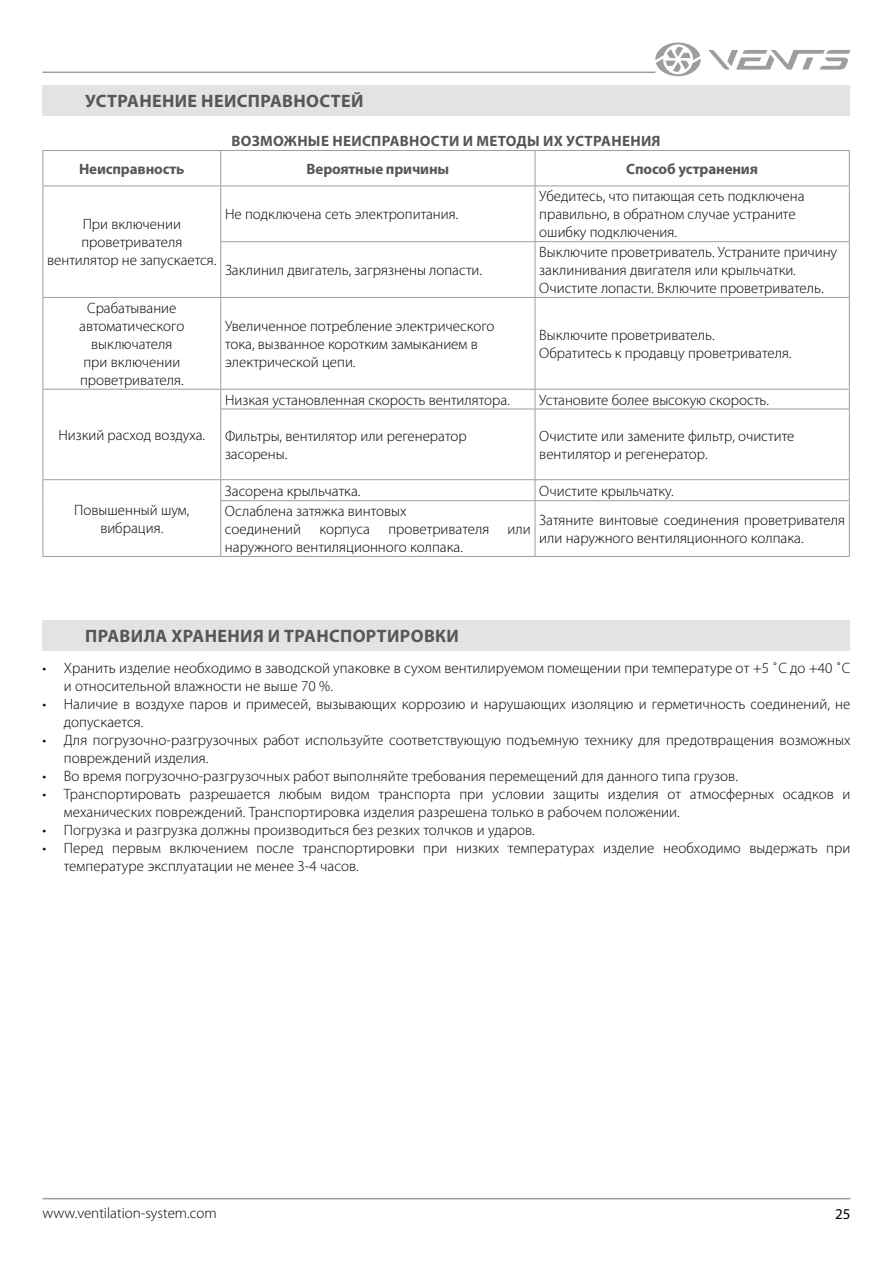
<style>
.page{position:relative;width:893px;height:1263px;background:#fff}
.page>*{position:absolute;margin:0;border:0;box-sizing:border-box;transform-origin:0 0}
.t1{font:700 18px "Myriad Pro";letter-spacing:.02em;color:#575756}
.t2{font:300 15px/18px "Myriad Pro";color:#000}
.t3{font:700 15px "Myriad Pro";letter-spacing:-.01em;color:#575756}
.t4{font:700 15px "Myriad Pro";letter-spacing:.02em;color:#575756}
.t5{font:15px "Myriad Pro";color:#000}
</style>
<div class="page">
<hr style="left:43px;top:1198px;width:807px;height:1px;background:#9d9d9c">
<hr style="left:43px;top:72px;width:612px;height:1px;background:#9d9d9c">
<svg style="left:708px;top:50px;width:142px;height:20px"></svg>
<svg style="left:655px;top:43px;width:46px;height:33px"></svg>
<div style="left:43px;top:620px;width:807px;height:31px;background:#e3e3e3"></div>
<hr style="left:43px;top:556px;width:178px;height:1px;background:#9d9d9c">
<hr style="left:43px;top:150px;width:178px;height:1px;background:#9d9d9c">
<hr style="left:43px;top:151px;width:1px;height:35px;background:#9d9d9c">
<hr style="left:221px;top:150px;width:314px;height:1px;background:#9d9d9c">
<hr style="left:220px;top:151px;width:1px;height:35px;background:#9d9d9c">
<hr style="left:535px;top:150px;width:315px;height:1px;background:#9d9d9c">
<hr style="left:535px;top:151px;width:1px;height:35px;background:#9d9d9c">
<hr style="left:849px;top:151px;width:1px;height:35px;background:#9d9d9c">
<hr style="left:43px;top:186px;width:178px;height:1px;background:#9d9d9c">
<hr style="left:43px;top:186px;width:1px;height:56px;background:#9d9d9c">
<hr style="left:43px;top:242px;width:1px;height:55px;background:#9d9d9c">
<hr style="left:221px;top:186px;width:314px;height:1px;background:#9d9d9c">
<hr style="left:220px;top:186px;width:1px;height:55px;background:#9d9d9c">
<hr style="left:535px;top:186px;width:315px;height:1px;background:#9d9d9c">
<hr style="left:535px;top:186px;width:1px;height:55px;background:#9d9d9c">
<hr style="left:849px;top:186px;width:1px;height:55px;background:#9d9d9c">
<hr style="left:220px;top:241px;width:315px;height:1px;background:#9d9d9c">
<hr style="left:220px;top:242px;width:1px;height:55px;background:#9d9d9c">
<hr style="left:535px;top:241px;width:315px;height:1px;background:#9d9d9c">
<hr style="left:535px;top:242px;width:1px;height:55px;background:#9d9d9c">
<hr style="left:849px;top:242px;width:1px;height:55px;background:#9d9d9c">
<hr style="left:43px;top:297px;width:178px;height:1px;background:#9d9d9c">
<hr style="left:43px;top:298px;width:1px;height:91px;background:#9d9d9c">
<hr style="left:221px;top:297px;width:314px;height:1px;background:#9d9d9c">
<hr style="left:220px;top:298px;width:1px;height:91px;background:#9d9d9c">
<hr style="left:535px;top:297px;width:315px;height:1px;background:#9d9d9c">
<hr style="left:535px;top:298px;width:1px;height:91px;background:#9d9d9c">
<hr style="left:849px;top:298px;width:1px;height:91px;background:#9d9d9c">
<hr style="left:43px;top:389px;width:178px;height:1px;background:#9d9d9c">
<svg style="left:43px;top:390px;width:1px;height:19px"></svg>
<hr style="left:43px;top:409px;width:1px;height:70px;background:#9d9d9c">
<hr style="left:221px;top:389px;width:314px;height:1px;background:#9d9d9c">
<svg style="left:220px;top:390px;width:1px;height:19px"></svg>
<hr style="left:535px;top:389px;width:315px;height:1px;background:#9d9d9c">
<svg style="left:535px;top:390px;width:1px;height:19px"></svg>
<svg style="left:849px;top:390px;width:1px;height:19px"></svg>
<hr style="left:220px;top:409px;width:315px;height:1px;background:#9d9d9c">
<hr style="left:220px;top:409px;width:1px;height:70px;background:#9d9d9c">
<hr style="left:535px;top:409px;width:315px;height:1px;background:#9d9d9c">
<hr style="left:535px;top:409px;width:1px;height:70px;background:#9d9d9c">
<hr style="left:849px;top:409px;width:1px;height:70px;background:#9d9d9c">
<hr style="left:43px;top:479px;width:178px;height:1px;background:#9d9d9c">
<svg style="left:43px;top:480px;width:1px;height:21px"></svg>
<hr style="left:43px;top:501px;width:1px;height:55px;background:#9d9d9c">
<hr style="left:221px;top:479px;width:314px;height:1px;background:#9d9d9c">
<svg style="left:220px;top:480px;width:1px;height:20px"></svg>
<hr style="left:535px;top:479px;width:315px;height:1px;background:#9d9d9c">
<svg style="left:535px;top:480px;width:1px;height:20px"></svg>
<svg style="left:849px;top:480px;width:1px;height:20px"></svg>
<hr style="left:220px;top:500px;width:315px;height:1px;background:#9d9d9c">
<hr style="left:220px;top:501px;width:1px;height:55px;background:#9d9d9c">
<hr style="left:535px;top:500px;width:315px;height:1px;background:#9d9d9c">
<hr style="left:535px;top:501px;width:1px;height:55px;background:#9d9d9c">
<hr style="left:849px;top:501px;width:1px;height:55px;background:#9d9d9c">
<hr style="left:221px;top:556px;width:314px;height:1px;background:#9d9d9c">
<hr style="left:535px;top:556px;width:315px;height:1px;background:#9d9d9c">
<div style="left:43px;top:85px;width:807px;height:31px;background:#e3e3e3"></div>
<p class="t1" style="left:85px;top:89px;width:280px">УСТРАНЕНИЕ НЕИСПРАВНОСТЕЙ</p>
<p class="t4" style="left:232px;top:131px;width:431px">ВОЗМОЖНЫЕ НЕИСПРАВНОСТИ И МЕТОДЫ ИХ УСТРАНЕНИЯ</p>
<p class="t3" style="left:79px;top:159px;width:107px">Неисправность</p>
<p class="t3" style="left:307px;top:159px;width:144px">Вероятные причины</p>
<p class="t3" style="left:626px;top:159px;width:133px">Способ устранения</p>
<p class="t2" style="left:47px;top:216px;width:171px;text-align:center">При включении проветривателя вентилятор не запускается.</p>
<p class="t2" style="left:79px;top:299px;width:107px;text-align:center">Срабатывание автоматического выключателя при включении проветривателя.</p>
<p class="t2" style="left:58px;top:426px;width:148px">Низкий расход воздуха.</p>
<p class="t2" style="left:225px;top:206px;width:235px">Не подключена сеть электропитания.</p>
<p class="t2" style="left:225px;top:261px;width:259px">Заклинил двигатель, загрязнены лопасти.</p>
<p class="t2" style="left:539px;top:188px;width:267px">Убедитесь, что питающая сеть подключена правильно, в обратном случае устраните ошибку подключения.</p>
<p class="t2" style="left:539px;top:243px;width:299px">Выключите проветриватель. Устраните причину заклинивания двигателя или крыльчатки.<br>Очистите лопасти. Включите проветриватель.</p>
<p class="t2" style="left:225px;top:317px;width:271px">Увеличенное потребление электрического тока, вызванное коротким замыканием в электрической цепи.</p>
<p class="t2" style="left:539px;top:326px;width:254px">Выключите проветриватель.<br>Обратитесь к продавцу проветривателя.</p>
<p class="t2" style="left:225px;top:391px;width:286px">Низкая установленная скорость вентилятора.</p>
<p class="t2" style="left:539px;top:391px;width:231px">Установите более высокую скорость.</p>
<p class="t2" style="left:225px;top:427px;width:243px">Фильтры, вентилятор или регенератор засорены.</p>
<p class="t2" style="left:539px;top:427px;width:257px">Очистите или замените фильтр, очистите вентилятор и регенератор.</p>
<p class="t2" style="left:74px;top:501px;width:117px;text-align:center">Повышенный шум, вибрация.</p>
<p class="t2" style="left:225px;top:482px;width:137px">Засорена крыльчатка.</p>
<p class="t2" style="left:539px;top:482px;width:136px">Очистите крыльчатку.</p>
<p class="t2" style="left:225px;top:502px;width:307px">Ослаблена затяжка винтовых<br>соединений корпуса проветривателя или наружного вентиляционного колпака.</p>
<p class="t2" style="left:539px;top:511px;width:307px">Затяните винтовые соединения проветривателя или наружного вентиляционного колпака.</p>
<p class="t1" style="left:85px;top:624px;width:375px">ПРАВИЛА ХРАНЕНИЯ И ТРАНСПОРТИРОВКИ</p>
<p class="t2" style="left:64px;top:659px;width:788px;text-indent:-21px">• Хранить изделие необходимо в заводской упаковке в сухом вентилируемом помещении при температуре от +5 ˚C до +40 ˚C и относительной влажности не выше 70 %.</p>
<p class="t2" style="left:64px;top:695px;width:788px;text-indent:-21px">• Наличие в воздухе паров и примесей, вызывающих коррозию и нарушающих изоляцию и герметичность соединений, не допускается.</p>
<p class="t2" style="left:64px;top:731px;width:788px;text-indent:-21px">• Для погрузочно-разгрузочных работ используйте соответствующую подъемную технику для предотвращения возможных повреждений изделия.</p>
<p class="t2" style="left:43px;top:767px;width:697px">• Во время погрузочно-разгрузочных работ выполняйте требования перемещений для данного типа грузов.</p>
<p class="t2" style="left:64px;top:785px;width:788px;text-indent:-21px">• Транспортировать разрешается любым видом транспорта при условии защиты изделия от атмосферных осадков и механических повреждений. Транспортировка изделия разрешена только в рабочем положении.</p>
<p class="t2" style="left:43px;top:821px;width:494px">• Погрузка и разгрузка должны производиться без резких толчков и ударов.</p>
<p class="t2" style="left:64px;top:839px;width:788px;text-indent:-21px">• Перед первым включением после транспортировки при низких температурах изделие необходимо выдержать при температуре эксплуатации не менее 3-4 часов.</p>
<p class="t2" style="left:43px;top:1204px;width:176px">www.ventilation-system.com</p>
<p class="t5" style="left:835px;top:1204px;width:17px">25</p>
</div>
